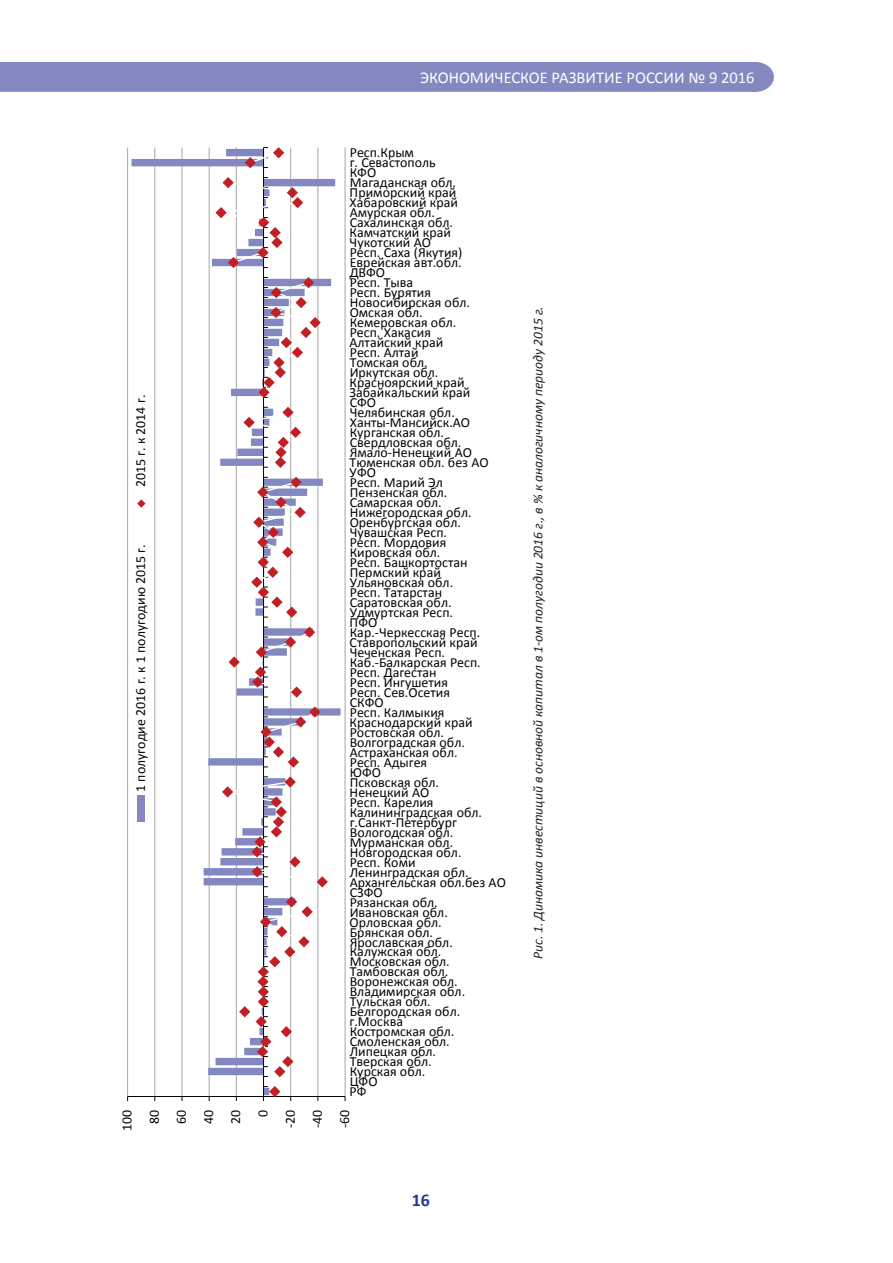
<style>
.page{position:relative;width:893px;height:1263px;background:#fff}
.page>*{position:absolute;margin:0;border:0;box-sizing:border-box;transform-origin:0 0}
.t1{font:700 18px "Calibri";color:#263895}
.t2{font:16.5px "Calibri";color:#fff}
.t3{font:13.95px/27.2px "Calibri";color:#040503;text-align:justify}
.t4{font:italic 13.5px "Calibri";color:#231f20}
</style>
<div class="page">
<div style="left:738px;top:63px;width:35px;height:28px;background:#8388c1;border-radius:50%"></div>
<div style="left:738px;top:62px;width:36px;height:30px;border:2px solid #8388c1;border-radius:50%"></div>
<div style="left:0;top:62px;width:756px;height:30px;background:#8388c1"></div>
<hr style="left:345px;top:148px;width:1px;height:948px;background:#a6a6a5">
<hr style="left:318px;top:148px;width:1px;height:948px;background:#a6a6a5">
<hr style="left:290px;top:148px;width:1px;height:948px;background:#a6a6a5">
<hr style="left:236px;top:148px;width:1px;height:948px;background:#a6a6a5">
<hr style="left:209px;top:148px;width:1px;height:948px;background:#a6a6a5">
<hr style="left:182px;top:148px;width:1px;height:948px;background:#a6a6a5">
<hr style="left:155px;top:148px;width:1px;height:948px;background:#a6a6a5">
<hr style="left:127px;top:148px;width:1px;height:948px;background:#a6a6a5">
<svg style="left:131px;top:149px;width:210px;height:946px"></svg>
<hr style="left:128px;top:1096px;width:217px;height:1px;background:#040503">
<hr style="left:263px;top:148px;width:1px;height:948px;background:#040503">
<svg style="left:214px;top:151px;width:110px;height:922px"></svg>
<svg style="left:263px;top:1086px;width:17px;height:15px"></svg>
<svg style="left:239px;top:896px;width:74px;height:181px"></svg>
<svg style="left:317px;top:876px;width:11px;height:11px"></svg>
<svg style="left:251px;top:796px;width:50px;height:81px"></svg>
<svg style="left:222px;top:786px;width:11px;height:12px"></svg>
<svg style="left:284px;top:776px;width:12px;height:12px"></svg>
<svg style="left:260px;top:706px;width:61px;height:62px"></svg>
<svg style="left:291px;top:686px;width:11px;height:12px"></svg>
<svg style="left:252px;top:666px;width:16px;height:22px"></svg>
<svg style="left:228px;top:656px;width:12px;height:12px"></svg>
<svg style="left:256px;top:646px;width:12px;height:12px"></svg>
<svg style="left:285px;top:636px;width:11px;height:12px"></svg>
<svg style="left:304px;top:626px;width:11px;height:12px"></svg>
<svg style="left:251px;top:477px;width:55px;height:141px"></svg>
<svg style="left:275px;top:427px;width:26px;height:41px"></svg>
<svg style="left:243px;top:417px;width:12px;height:11px"></svg>
<svg style="left:282px;top:407px;width:12px;height:11px"></svg>
<svg style="left:258px;top:277px;width:63px;height:121px"></svg>
<svg style="left:228px;top:257px;width:11px;height:11px"></svg>
<svg style="left:257px;top:217px;width:26px;height:41px"></svg>
<svg style="left:215px;top:207px;width:12px;height:11px"></svg>
<svg style="left:287px;top:187px;width:16px;height:21px"></svg>
<svg style="left:222px;top:177px;width:12px;height:11px"></svg>
<svg style="left:245px;top:157px;width:11px;height:11px"></svg>
<svg style="left:264px;top:147px;width:20px;height:11px"></svg>
<div style="left:138px;top:795px;width:7px;height:26px;background:#8388c1"></div>
<svg style="left:137px;top:490px;width:9px;height:27px"></svg>
<p class="t2" style="left:420px;top:67px;width:20px">ЭКОНО</p>
<p class="t2" style="left:470px;top:67px;width:44px">МИЧЕСКОЕ</p>
<p class="t2" style="left:552px;top:67px;width:10px">РАЗВИТИЕ</p>
<p class="t2" style="left:626px;top:67px;width:11px">РОССИИ</p>
<p class="t2" style="left:688px;top:67px;width:68px">№ 9 2016</p>
<p class="t3" style="left:127px;top:487px;width:94px;rotate:-90deg">2015 г. к 2014 г.</p>
<p class="t3" style="left:127px;top:792px;width:249px;rotate:-90deg">1 полугодие 2016 г. к 1 полугодию 2015 г.</p>
<p class="t3" style="left:113px;top:1131px;width:23px;rotate:-90deg">100</p>
<p class="t3" style="left:141px;top:1124px;width:16px;rotate:-90deg">80<br>60<br>40<br>20</p>
<p class="t3" style="left:249px;top:1117px;width:9px;rotate:-90deg">0</p>
<p class="t3" style="left:350px;top:139px;width:66px">Респ.Крым</p>
<p class="t3" style="left:350px;top:149px;width:88px">г. Севастополь</p>
<p class="t3" style="left:350px;top:159px;width:27px">КФО</p>
<p class="t3" style="left:350px;top:169px;width:108px">Магаданская обл.</p>
<p class="t3" style="left:350px;top:179px;width:108px">П риморский край</p>
<p class="t3" style="left:350px;top:189px;width:110px">Хабаровский край</p>
<p class="t3" style="left:350px;top:199px;width:87px">Амурская обл.</p>
<p class="t3" style="left:350px;top:209px;width:105px">Сахалинская обл.</p>
<p class="t3" style="left:350px;top:219px;width:103px">Камчатский край</p>
<p class="t3" style="left:350px;top:229px;width:74px">Чукотский АО</p>
<p class="t3" style="left:350px;top:239px;width:114px">Респ. Саха (Якутия)</p>
<p class="t3" style="left:350px;top:249px;width:113px">Еврейская авт.обл.</p>
<p class="t3" style="left:350px;top:259px;width:36px">ДВФО</p>
<p class="t3" style="left:350px;top:269px;width:65px">Респ. Тыва</p>
<p class="t3" style="left:350px;top:279px;width:83px">Респ. Бурятия</p>
<p class="t3" style="left:350px;top:289px;width:122px">Новосибирская обл.</p>
<p class="t3" style="left:350px;top:299px;width:74px">Омская обл.</p>
<p class="t3" style="left:350px;top:309px;width:108px">Кемеровская обл.</p>
<p class="t3" style="left:350px;top:319px;width:83px">Респ. Хакасия</p>
<p class="t3" style="left:350px;top:329px;width:95px">Алтайский край</p>
<p class="t3" style="left:350px;top:339px;width:70px">Респ. Алтай</p>
<p class="t3" style="left:350px;top:349px;width:79px">Томская обл.</p>
<p class="t3" style="left:350px;top:359px;width:90px">И ркутская обл.</p>
<p class="t3" style="left:350px;top:369px;width:117px">Красноярский край</p>
<p class="t3" style="left:350px;top:379px;width:122px">Забайкальский край</p>
<p class="t3" style="left:350px;top:389px;width:26px">СФО</p>
<p class="t3" style="left:350px;top:399px;width:107px">Челябинская обл.</p>
<p class="t3" style="left:350px;top:409px;width:113px">Ханты-Мансийск.АО</p>
<p class="t3" style="left:350px;top:419px;width:96px">Курганская обл.</p>
<p class="t3" style="left:350px;top:429px;width:113px">Свердловская обл.</p>
<p class="t3" style="left:350px;top:439px;width:115px">Ямало-Ненецкий АО</p>
<p class="t3" style="left:350px;top:449px;width:131px">Тюменская обл. без АО</p>
<p class="t3" style="left:350px;top:459px;width:26px">УФО</p>
<p class="t3" style="left:350px;top:469px;width:94px">Респ. Марий Эл</p>
<p class="t3" style="left:350px;top:479px;width:99px">Пензенская обл.</p>
<p class="t3" style="left:350px;top:489px;width:93px">Самарская обл.</p>
<p class="t3" style="left:350px;top:499px;width:123px">Н ижегородская обл.</p>
<p class="t3" style="left:350px;top:509px;width:113px">Оренбургская обл.</p>
<p class="t3" style="left:350px;top:519px;width:99px">Чувашская Респ.</p>
<p class="t3" style="left:350px;top:529px;width:98px">Респ. Мордовия</p>
<p class="t3" style="left:350px;top:539px;width:92px">Кировская обл.</p>
<p class="t3" style="left:350px;top:549px;width:119px">Респ. Башкортостан</p>
<p class="t3" style="left:350px;top:559px;width:93px">Пермский край</p>
<p class="t3" style="left:350px;top:569px;width:105px">Ульяновская обл.</p>
<p class="t3" style="left:350px;top:579px;width:94px">Респ. Татарстан</p>
<p class="t3" style="left:350px;top:589px;width:103px">Саратовская обл.</p>
<p class="t3" style="left:350px;top:599px;width:105px">Удмуртская Респ.</p>
<p class="t3" style="left:350px;top:609px;width:28px">ПФО</p>
<p class="t3" style="left:350px;top:619px;width:132px">Кар.-Черкесская Респ.</p>
<p class="t3" style="left:350px;top:629px;width:130px">Ставропольский край</p>
<p class="t3" style="left:350px;top:639px;width:97px">Чеченская Респ.</p>
<p class="t3" style="left:350px;top:649px;width:133px">Каб.-Балкарская Респ.</p>
<p class="t3" style="left:350px;top:659px;width:88px">Респ. Дагестан</p>
<p class="t3" style="left:350px;top:669px;width:100px">Респ. И нгушетия</p>
<p class="t3" style="left:350px;top:679px;width:102px">Респ. Сев.Осетия</p>
<p class="t3" style="left:350px;top:689px;width:34px">СКФО</p>
<p class="t3" style="left:350px;top:699px;width:96px">Респ. Калмыкия</p>
<p class="t3" style="left:350px;top:709px;width:125px">Краснодарский край</p>
<p class="t3" style="left:350px;top:719px;width:96px">Ростовская обл.</p>
<p class="t3" style="left:350px;top:728px;width:117px">Волгоградская обл.</p>
<p class="t3" style="left:350px;top:738px;width:109px">Астраханская обл.</p>
<p class="t3" style="left:350px;top:748px;width:79px">Респ. Адыгея</p>
<p class="t3" style="left:350px;top:758px;width:31px">ЮФО</p>
<p class="t3" style="left:350px;top:768px;width:91px">П сковская обл.</p>
<p class="t3" style="left:350px;top:778px;width:72px">Ненецкий АО</p>
<p class="t3" style="left:350px;top:788px;width:85px">Респ. Карелия</p>
<p class="t3" style="left:350px;top:798px;width:134px">Калининградская обл.</p>
<p class="t3" style="left:350px;top:808px;width:109px">г.Санкт-П етербург</p>
<p class="t3" style="left:350px;top:818px;width:105px">Вологодская обл.</p>
<p class="t3" style="left:350px;top:828px;width:105px">Мурманская обл.</p>
<p class="t3" style="left:350px;top:838px;width:113px">Н овгородская обл.</p>
<p class="t3" style="left:350px;top:848px;width:67px">Респ. Коми</p>
<p class="t3" style="left:350px;top:858px;width:120px">Ленинградская обл.</p>
<p class="t3" style="left:350px;top:868px;width:149px">Архангельская обл.без АО</p>
<p class="t3" style="left:350px;top:878px;width:33px">СЗФО</p>
<p class="t3" style="left:350px;top:888px;width:90px">Рязанская обл.</p>
<p class="t3" style="left:350px;top:898px;width:100px">И вановская обл.</p>
<p class="t3" style="left:350px;top:908px;width:94px">Орловская обл.</p>
<p class="t3" style="left:350px;top:918px;width:85px">Брянская обл.</p>
<p class="t3" style="left:350px;top:928px;width:105px">Ярославская обл.</p>
<p class="t3" style="left:350px;top:938px;width:93px">Калужская обл.</p>
<p class="t3" style="left:350px;top:948px;width:101px">Московская обл.</p>
<p class="t3" style="left:350px;top:958px;width:100px">Тамбовская обл.</p>
<p class="t3" style="left:350px;top:968px;width:110px">Воронежская обл.</p>
<p class="t3" style="left:350px;top:978px;width:117px">Владимирская обл.</p>
<p class="t3" style="left:350px;top:988px;width:83px">Тульская обл.</p>
<p class="t3" style="left:350px;top:998px;width:112px">Белгородская обл.</p>
<p class="t3" style="left:350px;top:1008px;width:55px">г.Москва</p>
<p class="t3" style="left:350px;top:1018px;width:106px">Костромская обл.</p>
<p class="t3" style="left:350px;top:1028px;width:101px">Смоленская обл.</p>
<p class="t3" style="left:350px;top:1038px;width:88px">Липецкая обл.</p>
<p class="t3" style="left:350px;top:1048px;width:84px">Тверская обл.</p>
<p class="t3" style="left:350px;top:1058px;width:77px">Курская обл.</p>
<p class="t3" style="left:350px;top:1068px;width:28px">ЦФО</p>
<p class="t3" style="left:350px;top:1078px;width:18px">РФ</p>
<p class="t3" style="left:277px;top:1128px;width:20px;rotate:-90deg">-20 -40 -60</p>
<p class="t1" style="left:412px;top:1188px;width:20px">16</p>
<p class="t4" style="left:529px;top:959px;width:654px;rotate:-90deg">Рис. 1. Динамика инвестиций в основной капитал в 1-ом полугодии 2016 г., в % к аналогичному периоду 2015 г.</p>
</div>
